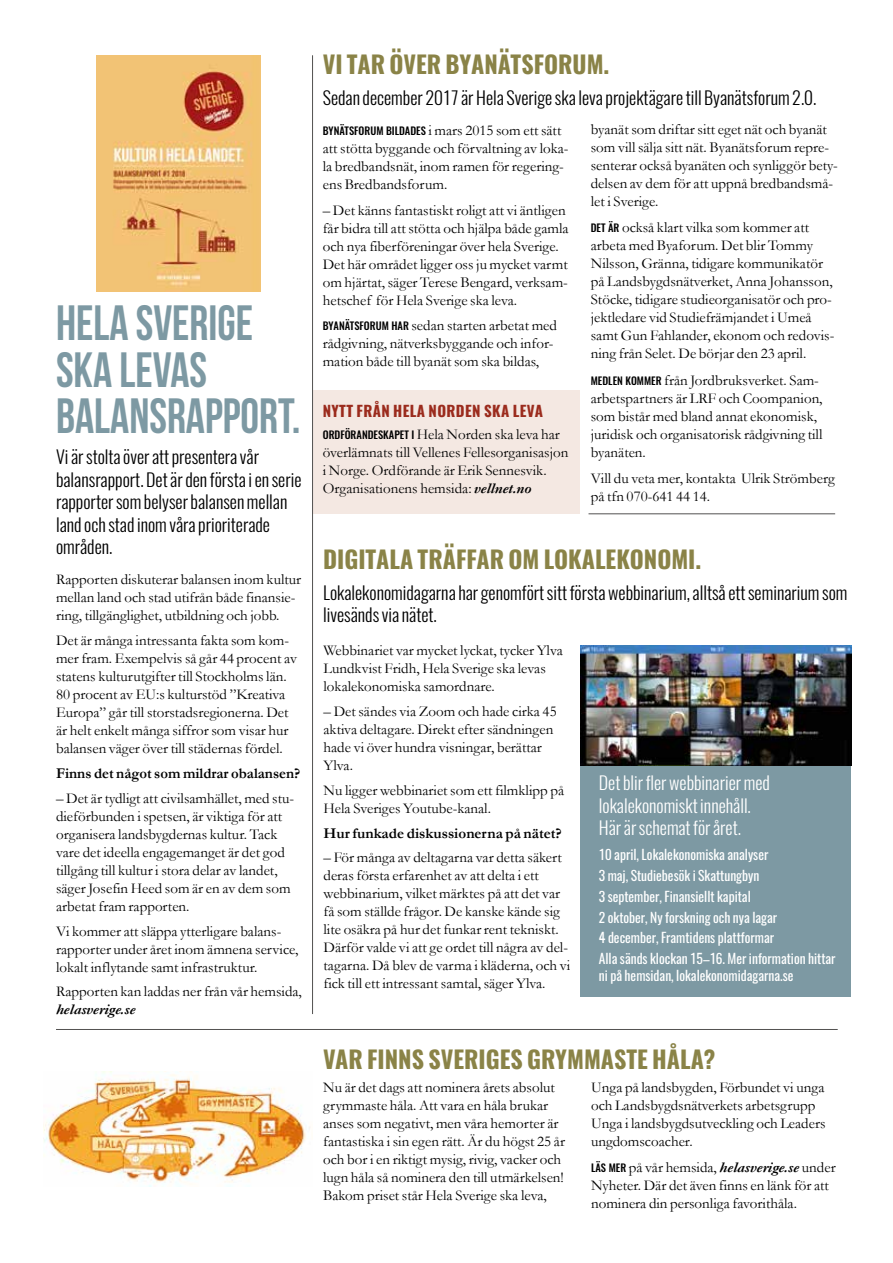
<style>
.page{position:relative;width:893px;height:1263px;background:#fff}
.page>*{position:absolute;margin:0;border:0;box-sizing:border-box;transform-origin:0 0}
.t1{font:700 49.5px/46.5px "Bebas Neue";color:#7d99a3;scale:.95 1}
.t2{font:700 24px "Oswald";color:#8a8347}
.t3{font:300 18px/22.5px "Oswald";color:#000}
.t4{font:300 18px/22.5px "Oswald";color:#fff}
.t5{font:15px/18px "Garamond";color:#000}
.t6{font:700 15px "Garamond";color:#000}
.t7{font:700 15px "Oswald";letter-spacing:.025em;color:#9b2b1d}
.t8{font:italic 700 15px "Garamond";color:#000}
.t9{font:13.5px/20.7px "Oswald";color:#fff}
.t10{font:500 10.5px "Oswald";color:#000}
.s1{font-family:"Oswald";font-weight:500;font-size:10.5px}
.s2{font-family:"Garamond";font-weight:400;font-size:15px}
.s3{font-weight:700;font-style:italic}
</style>
<div class="page">
<div style="left:313px;top:390px;width:267px;height:123px;background:#f4e8e2"></div>
<div style="left:580px;top:765px;width:271px;height:231px;background:#7d99a3"></div>
<img style="left:96px;top:55px;width:165px;height:237px">
<img style="left:580px;top:645px;width:271px;height:120px">
<hr style="left:312px;top:55px;width:1px;height:959px;background:#525150">
<hr style="left:588px;top:513px;width:247px;height:1px;background:#525150">
<img style="left:43px;top:1072px;width:267px;height:114px">
<hr style="left:56px;top:1029px;width:782px;height:1px;background:#525150">
<h1 class="t1" style="left:56px;top:299px;width:259px">HELA SVERIGE<br>SKA LEVAS<br>BALANSRAPPORT.</h1>
<p class="t3" style="left:56px;top:444px;width:247px">Vi är stolta över att presentera vår balansrapport. Det är den första i en serie rapporter som belyser balansen mellan land och stad inom våra prioriterade områden.</p>
<p class="t5" style="left:56px;top:570px;width:247px">Rapporten diskuterar balansen inom kultur mellan land och stad utifrån både finansie&shy;ring, tillgänglighet, utbildning och jobb.</p>
<p class="t5" style="left:56px;top:631px;width:242px">Det är många intressanta fakta som kom&shy;mer fram. Exempelvis så går 44 procent av statens kulturutgifter till Stockholms län.<br>80 procent av EU:s kulturstöd ”Kreativa Europa” går till storstadsregionerna. Det är helt enkelt många siffror som visar hur balansen väger över till städernas fördel.</p>
<p class="t6" style="left:56px;top:763px;width:246px">Finns det något som mildrar obalansen?</p>
<p class="t5" style="left:56px;top:789px;width:240px">– Det är tydligt att civilsamhället, med stu&shy;dieförbunden i spetsen, är viktiga för att organisera landsbygdernas kultur. Tack vare det ideella engagemanget är det god tillgång till kultur i stora delar av landet, säger Josefin Heed som är en av dem som arbetat fram rapporten.</p>
<p class="t5" style="left:56px;top:921px;width:244px">Vi kommer att släppa ytterligare balans&shy;rapporter under året inom ämnena service, lokalt inflytande samt infrastruktur.</p>
<p class="t5" style="left:56px;top:982px;width:247px">Rapporten kan laddas ner från vår hemsida,</p>
<p class="t8" style="left:56px;top:999px;width:81px">helasverige.se</p>
<h2 class="t2" style="left:323px;top:52px;width:288px">VI TAR ÖVER BYANÄTSFORUM.</h2>
<p class="t3" style="left:323px;top:85px;width:495px">Sedan december 2017 är Hela Sverige ska leva projektägare till Byanätsforum 2.0.</p>
<p class="t5" style="left:591px;top:120px;width:249px">byanät som driftar sitt eget nät och byanät som vill sälja sitt nät. Byanätsforum repre&shy;senterar också byanäten och synliggör bety&shy;delsen av dem för att uppnå bredbandsmå&shy;let i Sverige.</p>
<p class="t5" style="left:591px;top:218px;width:245px"><span class="s1">DET ÄR</span> också klart vilka som kommer att arbeta med Byaforum. Det blir Tommy Nilsson, Gränna, tidigare kommunikatör på Landsbygdsnätverket, Anna Johansson, Stöcke, tidigare studieorganisatör och pro&shy;jektledare vid Studiefrämjandet i Umeå samt Gun Fahlander, ekonom och redovis&shy;ning från Selet. De börjar den 23 april.</p>
<p class="t5" style="left:591px;top:371px;width:233px"><span class="s1">MEDLEN KOMMER</span> från Jordbruksverket. Sam&shy;arbetspartners är LRF och Coompanion, som bistår med bland annat ekonomisk, juridisk och organisatorisk rådgivning till byanäten.</p>
<p class="t5" style="left:591px;top:468px;width:245px">Vill du veta mer, kontakta Ulrik Strömberg på tfn 070-641 44 14.</p>
<p class="t10" style="left:323px;top:125px;width:240px">BYNÄTSFORUM BILDADES <span class="s2">i mars 2015 som ett sätt</span></p>
<p class="t5" style="left:323px;top:139px;width:247px">att stötta byggande och förvaltning av loka&shy;la bredbandsnät, inom ramen för regering&shy;ens Bredbandsforum.</p>
<p class="t5" style="left:323px;top:201px;width:247px">– Det känns fantastiskt roligt att vi äntligen får bidra till att stötta och hjälpa både gamla och nya fiberföreningar över hela Sverige.<br>Det här området ligger oss ju mycket varmt om hjärtat, säger Terese Bengard, verksam&shy;hetschef för Hela Sverige ska leva.</p>
<p class="t5" style="left:323px;top:316px;width:236px"><span class="s1">BYANÄTSFORUM HAR</span> sedan starten arbetat med rådgivning, nätverksbyggande och infor&shy;mation både till byanät som ska bildas,</p>
<p class="t7" style="left:323px;top:403px;width:222px">NYTT FRÅN HELA NORDEN SKA LEVA</p>
<p class="t5" style="left:323px;top:425px;width:247px"><span class="s1">ORDFÖRANDESKAPET I</span> Hela Norden ska leva har överlämnats till Vellenes Fellesorganisasjon i Norge. Ordförande är Erik Sennesvik.<br>Organisationens hemsida: <span class="s3">vellnet.no</span></p>
<h2 class="t2" style="left:323px;top:546px;width:380px">DIGITALA TRÄFFAR OM LOKALEKONOMI.</h2>
<p class="t3" style="left:323px;top:579px;width:526px">Lokalekonomidagarna har genomfört sitt första webbinarium, alltså ett seminarium som livesänds via nätet.</p>
<p class="t5" style="left:324px;top:641px;width:241px">Webbinariet var mycket lyckat, tycker Ylva<br>Lundkvist Fridh, Hela Sverige ska levas lokalekonomiska samordnare.</p>
<p class="t5" style="left:324px;top:702px;width:235px">– Det sändes via Zoom och hade cirka 45 aktiva deltagare. Direkt efter sändningen hade vi över hundra visningar, berättar<br>Ylva.</p>
<p class="t5" style="left:324px;top:781px;width:242px">Nu ligger webbinariet som ett filmklipp på<br>Hela Sveriges Youtube-kanal.</p>
<p class="t6" style="left:324px;top:822px;width:240px">Hur funkade diskussionerna på nätet?</p>
<p class="t5" style="left:324px;top:848px;width:248px">– För många av deltagarna var detta säkert deras första erfarenhet av att delta i ett webbinarium, vilket märktes på att det var få som ställde frågor. De kanske kände sig lite osäkra på hur det funkar rent tekniskt.<br>Därför valde vi att ge ordet till några av del&shy;tagarna. Då blev de varma i kläderna, och vi fick till ett intressant samtal, säger Ylva.</p>
<p class="t4" style="left:599px;top:770px;width:172px">Det blir fler webbinarier med lokalekonomiskt innehåll.<br>Här är schemat för året.</p>
<p class="t9" style="left:599px;top:843px;width:238px">10 april, Lokalekonomiska analyser<br>3 maj, Studiebesök i Skattungbyn<br>3 september, Finansiellt kapital<br>2 oktober, Ny forskning och nya lagar<br>4 december, Framtidens plattformar<br>Alla sänds klockan 15–16. Mer information hittar</p>
<p class="t9" style="left:599px;top:963px;width:196px">ni på hemsidan, lokalekonomidagarna.se</p>
<h2 class="t2" style="left:323px;top:1047px;width:394px">VAR FINNS SVERIGES GRYMMASTE HÅLA?</h2>
<p class="t5" style="left:323px;top:1078px;width:243px">Nu är det dags att nominera årets absolut grymmaste håla. Att vara en håla brukar anses som negativt, men våra hemorter är fantastiska i sin egen rätt. Är du högst 25 år och bor i en riktigt mysig, rivig, vacker och lugn håla så nominera den till utmärkelsen!<br>Bakom priset står Hela Sverige ska leva,</p>
<p class="t5" style="left:591px;top:1078px;width:236px">Unga på landsbygden, Förbundet vi unga och Landsbygdsnätverkets arbetsgrupp Unga i landsbygdsutveckling och Leaders ungdomscoacher.</p>
<p class="t5" style="left:591px;top:1158px;width:246px"><span class="s1">LÄS MER</span> på vår hemsida, <span class="s3">helasverige.se</span> under<br>Nyheter. Där det även finns en länk för att nominera din personliga favorithåla.</p>
</div>
